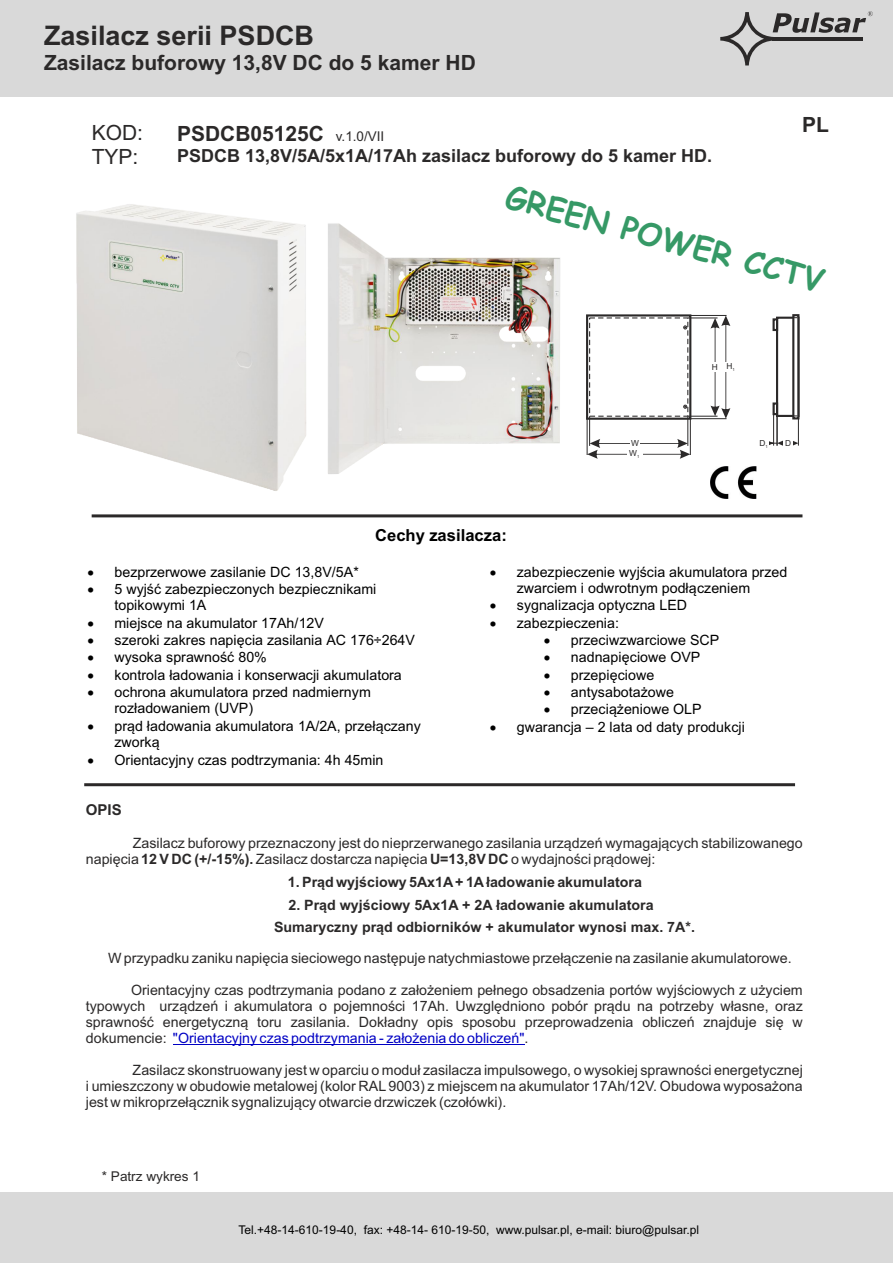
<style>
.page{position:relative;width:893px;height:1263px;background:#fff}
.page>*{position:absolute;margin:0;border:0;box-sizing:border-box;transform-origin:0 0}
.t1{font:700 31.35px "Comic Sans MS";color:#369966}
.t2{font:700 27px "Arial";color:#2b2929}
.t3{font:700 21px "Arial";color:#2b2929}
.t4{font:21px/23.4px "Arial";color:#2b2929}
.t5{font:700 18px "Arial";color:#2b2929}
.t6{font:700 16.65px "Arial";color:#000}
.t7{font:700 15px "Arial";color:#2b2929}
.t8{font:14.25px/15.9px "Arial";color:#2b2929;text-align:justify}
.t9{font:14.25px/16.6px "Arial";color:#000}
.t10{font:700 14.25px/21.9px "Arial";color:#2b2929}
.t11{font:13.5px "Arial";color:#2b2929}
.t12{font:12px "Arial";color:#000}
.t13{font:8.25px "Arial";color:#2b2929}
.s1{font-weight:400;font-size:13.5px}
.s2{font-weight:700}
.s3{color:#0000c4}
</style>
<div class="page">
<hr style="left:84px;top:783px;width:711px;height:3px;background:#2b2929">
<div style="left:0;top:1192px;width:893px;height:71px;background:#d9d9d9"></div>
<div style="left:0;top:0;width:893px;height:97px;background:#d9d9d9"></div>
<hr style="left:173px;top:1044px;width:351px;height:1px;background:#0000c4">
<hr style="left:92px;top:514px;width:710px;height:3px;background:#2b2929">
<img style="left:710px;top:466px;width:46px;height:33px">
<img style="left:76px;top:204px;width:230px;height:287px">
<img style="left:328px;top:223px;width:232px;height:251px">
<svg style="left:720px;top:11px;width:153px;height:54px"></svg>
<hr style="left:773px;top:37px;width:90px;height:4px;background:#2b2929">
<div style="left:589px;top:317px;width:99px;height:100px;border:1px dashed #2b2929"></div>
<div style="left:586px;top:314px;width:105px;height:106px;border:2px solid #2b2929"></div>
<hr style="left:589px;top:416px;width:1px;height:30px;background:#2b2929">
<hr style="left:687px;top:416px;width:1px;height:30px;background:#2b2929">
<div style="left:776px;top:317px;width:23px;height:100px;border:2px solid #2b2929"></div>
<hr style="left:777px;top:318px;width:1px;height:128px;background:#2b2929">
<hr style="left:798px;top:318px;width:1px;height:128px;background:#2b2929">
<div style="left:772px;top:402px;width:6px;height:13px;border:2px solid #2b2929"></div>
<div style="left:772px;top:318px;width:6px;height:13px;border:2px solid #2b2929"></div>
<hr style="left:587px;top:416px;width:1px;height:39px;background:#2b2929">
<hr style="left:690px;top:416px;width:1px;height:39px;background:#2b2929">
<svg style="left:587px;top:439px;width:103px;height:20px"></svg>
<div style="left:628px;top:449px;width:15px;height:10px;background:#fff"></div>
<hr style="left:773px;top:403px;width:1px;height:43px;background:#2b2929">
<hr style="left:777px;top:403px;width:1px;height:43px;background:#2b2929">
<svg style="left:769px;top:439px;width:29px;height:7px"></svg>
<svg style="left:791px;top:314px;width:9px;height:107px"></svg>
<svg style="left:683px;top:315px;width:47px;height:104px"></svg>
<h2 class="t2" style="left:44px;top:25px;width:272px">Zasilacz serii PSDCB</h2>
<h3 class="t3" style="left:44px;top:54px;width:433px">Zasilacz buforowy 13,8V DC do 5 kamer HD</h3>
<h3 class="t4" style="left:92px;top:123px;width:53px">KOD:<br>TYP:</h3>
<h3 class="t3" style="left:177px;top:126px;width:209px">PSDCB05125C <span class="s1">v.1.0/VII</span></h3>
<p class="t5" style="left:177px;top:149px;width:537px">PSDCB 13,8V/5A/5x1A/17Ah zasilacz buforowy do 5 kamer HD.</p>
<h3 class="t3" style="left:802px;top:117px;width:28px">PL</h3>
<h1 class="t1" style="left:510px;top:183px;width:330px;rotate:15deg">GREEN POWER CCTV</h1>
<p class="t6" style="left:375px;top:529px;width:133px">Cechy zasilacza:</p>
<p class="t13" style="left:631px;top:440px;width:9px">W</p>
<p class="t13" style="left:629px;top:450px;width:12px">W<sub>1</sub></p>
<p class="t13" style="left:712px;top:364px;width:8px">H</p>
<p class="t13" style="left:726px;top:363px;width:10px">H<sub>1</sub></p>
<p class="t13" style="left:759px;top:440px;width:10px">D<sub>1</sub></p>
<p class="t13" style="left:785px;top:440px;width:8px">D</p>
<p class="t9" style="left:87px;top:564px;width:273px">• bezprzerwowe zasilanie DC 13,8V/5A*</p>
<p class="t9" style="left:115px;top:582px;width:263px;text-indent:-27px">• 5 wyjść zabezpieczonych bezpiecznikami topikowymi 1A</p>
<p class="t9" style="left:87px;top:616px;width:238px">• miejsce na akumulator 17Ah/12V</p>
<p class="t9" style="left:87px;top:633px;width:329px">• szeroki zakres napięcia zasilania AC 176÷264V</p>
<p class="t9" style="left:87px;top:650px;width:181px">• wysoka sprawność 80%</p>
<p class="t9" style="left:87px;top:668px;width:316px">• kontrola ładowania i konserwacji akumulatora</p>
<p class="t9" style="left:115px;top:685px;width:258px;text-indent:-27px">• ochrona akumulatora przed nadmiernym rozładowaniem (UVP)</p>
<p class="t9" style="left:115px;top:719px;width:308px;text-indent:-27px">• prąd ładowania akumulatora 1A/2A, przełączany zworką</p>
<p class="t9" style="left:87px;top:753px;width:298px">• Orientacyjny czas podtrzymania: 4h 45min</p>
<p class="t7" style="left:86px;top:804px;width:37px">OPIS</p>
<p class="t9" style="left:517px;top:565px;width:272px;text-indent:-27px">• zabezpieczenie wyjścia akumulatora przed zwarciem i odwrotnym podłączeniem</p>
<p class="t9" style="left:490px;top:598px;width:199px">• sygnalizacja optyczna LED</p>
<p class="t9" style="left:490px;top:616px;width:131px">• zabezpieczenia:</p>
<p class="t9" style="left:544px;top:633px;width:177px">• przeciwzwarciowe SCP</p>
<p class="t9" style="left:544px;top:650px;width:158px">• nadnapięciowe OVP</p>
<p class="t9" style="left:544px;top:668px;width:112px">• przepięciowe</p>
<p class="t9" style="left:544px;top:685px;width:132px">• antysabotażowe</p>
<p class="t9" style="left:544px;top:702px;width:159px">• przeciążeniowe OLP</p>
<p class="t9" style="left:490px;top:720px;width:257px">• gwarancja – 2 lata od daty produkcji</p>
<p class="t8" style="left:86px;top:836px;width:718px;text-indent:47px">Zasilacz buforowy przeznaczony jest do nieprzerwanego zasilania urządzeń wymagających stabilizowanego napięcia <span class="s2">12 V DC (+/-15%).</span> Zasilacz dostarcza napięcia <span class="s2">U=13,8V DC</span> o wydajności prądowej:</p>
<p class="t10" style="left:288px;top:872px;width:356px">1. Prąd wyjściowy 5Ax1A+ 1Aładowanie akumulatora</p>
<p class="t10" style="left:274px;top:895px;width:422px;text-indent:14px">2. Prąd wyjściowy 5Ax1A + 2A ładowanie akumulatora<br>Sumaryczny prąd odbiorników + akumulator wynosi max. 7A*.</p>
<p class="t8" style="left:108px;top:951px;width:685px">W przypadku zaniku napięcia sieciowego następuje natychmiastowe przełączenie na zasilanie akumulatorowe.</p>
<p class="t8" style="left:86px;top:983px;width:718px;text-indent:45px">Orientacyjny czas podtrzymania podano z założeniem pełnego obsadzenia portów wyjściowych z użyciem typowych urządzeń i akumulatora o pojemności 17Ah. Uwzględniono pobór prądu na potrzeby własne, oraz sprawność energetyczną toru zasilania. Dokładny opis sposobu przeprowadzenia obliczeń znajduje się w dokumencie: <span class="s3">"Orientacyjny czas podtrzymania - założenia do obliczeń"</span>.</p>
<p class="t8" style="left:86px;top:1063px;width:718px;text-indent:47px">Zasilacz skonstruowany jest w oparciu o moduł zasilacza impulsowego, o wysokiej sprawności energetycznej i umieszczony w obudowie metalowej (kolor RAL 9003) z miejscem na akumulator 17Ah/12V. Obudowa wyposażona jest w mikroprzełącznik sygnalizujący otwarcie drzwiczek (czołówki).</p>
<p class="t11" style="left:102px;top:1171px;width:100px">* Patrz wykres 1</p>
<p class="t12" style="left:239px;top:1225px;width:462px">Tel.+48-14-610-19-40, fax: +48-14- 610-19-50, www.pulsar.pl, e-mail: biuro@pulsar.pl</p>
</div>
